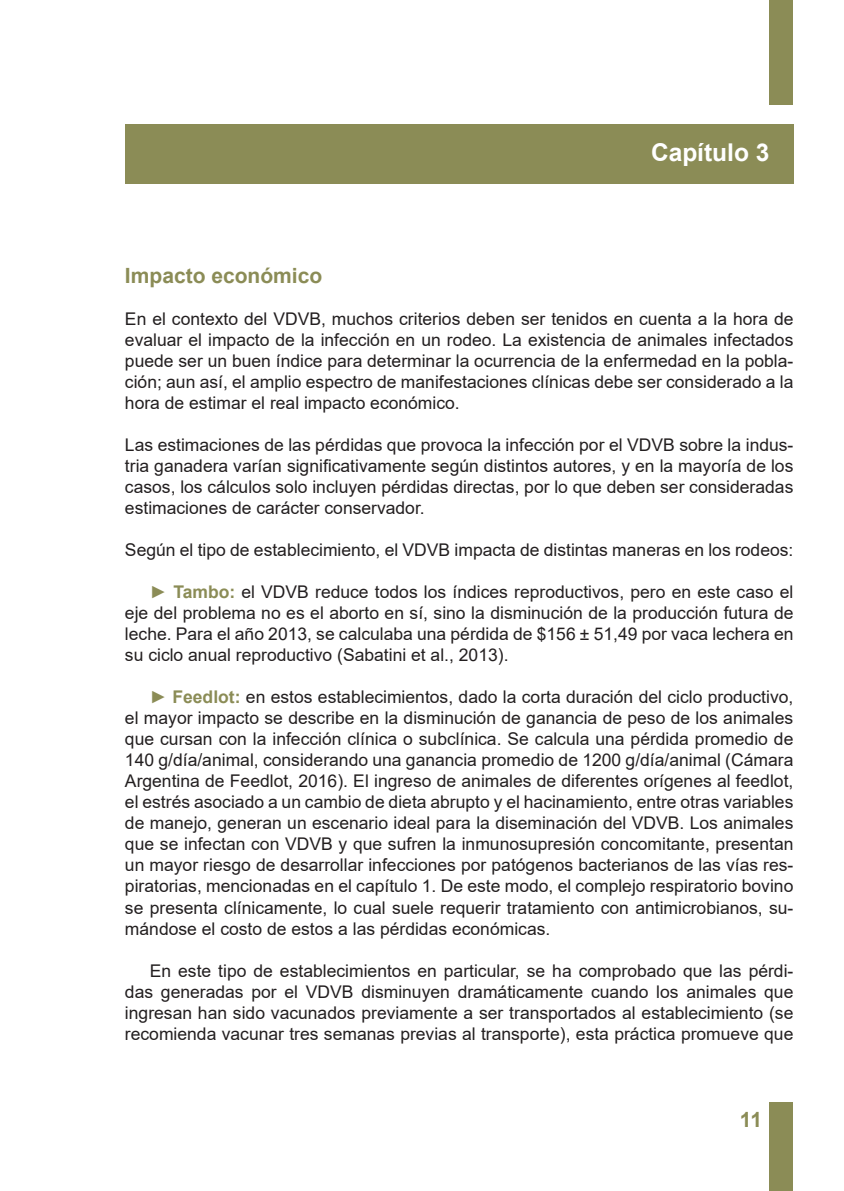
<style>
.page{position:relative;width:844px;height:1191px;background:#fff}
.page>*{position:absolute;margin:0;border:0;box-sizing:border-box;transform-origin:0 0}
.t1{font:700 24.5px "Arial";color:#fff}
.t2{font:700 21px "Arial";color:#8b8c56}
.t3{font:17.5px/21px "Arial";color:#231f20;text-align:justify}
.s1{font-weight:700;color:#8b8c56}
</style>
<div class="page">
<div style="left:769px;top:0;width:23px;height:105px;background:#8b8c56"></div>
<div style="left:769px;top:1101px;width:23px;height:90px;background:#8b8c56"></div>
<div style="left:125px;top:124px;width:668px;height:59px;background:#8b8c56"></div>
<h1 class="t1" style="left:650px;top:135px;width:120px">Capítulo 3</h1>
<p class="t2" style="left:125px;top:261px;width:199px">Impacto económico</p>
<p class="t3" style="left:125px;top:308px;width:669px">En el contexto del VDVB, muchos criterios deben ser tenidos en cuenta a la hora de evaluar el impacto de la infección en un rodeo. La existencia de animales infectados puede ser un buen índice para determinar la ocurrencia de la enfermedad en la pobla&shy;ción; aun así, el amplio espectro de manifestaciones clínicas debe ser considerado a la hora de estimar el real impacto económico.</p>
<p class="t3" style="left:125px;top:434px;width:669px">Las estimaciones de las pérdidas que provoca la infección por el VDVB sobre la indus&shy;tria ganadera varían significativamente según distintos autores, y en la mayoría de los casos, los cálculos solo incluyen pérdidas directas, por lo que deben ser consideradas estimaciones de carácter conservador.</p>
<p class="t3" style="left:125px;top:539px;width:669px">Según el tipo de establecimiento, el VDVB impacta de distintas maneras en los rodeos:</p>
<p class="t3" style="left:125px;top:581px;width:669px;text-indent:25px"><span class="s1">► Tambo:</span> el VDVB reduce todos los índices reproductivos, pero en este caso el eje del problema no es el aborto en sí, sino la disminución de la producción futura de leche. Para el año 2013, se calculaba una pérdida de $156 ± 51,49 por vaca lechera en su ciclo anual reproductivo (Sabatini et al., 2013).</p>
<p class="t3" style="left:125px;top:686px;width:669px;text-indent:25px"><span class="s1">► Feedlot:</span> en estos establecimientos, dado la corta duración del ciclo productivo, el mayor impacto se describe en la disminución de ganancia de peso de los animales que cursan con la infección clínica o subclínica. Se calcula una pérdida promedio de 140 g/día/animal, considerando una ganancia promedio de 1200 g/día/animal (Cámara Argentina de Feedlot, 2016). El ingreso de animales de diferentes orígenes al feedlot, el estrés asociado a un cambio de dieta abrupto y el hacinamiento, entre otras variables de manejo, generan un escenario ideal para la diseminación del VDVB. Los animales que se infectan con VDVB y que sufren la inmunosupresión concomitante, presentan un mayor riesgo de desarrollar infecciones por patógenos bacterianos de las vías res&shy;piratorias, mencionadas en el capítulo 1. De este modo, el complejo respiratorio bovino se presenta clínicamente, lo cual suele requerir tratamiento con antimicrobianos, su&shy;mándose el costo de estos a las pérdidas económicas.</p>
<p class="t3" style="left:125px;top:959px;width:669px;text-indent:25px">En este tipo de establecimientos en particular, se ha comprobado que las pérdi&shy;das generadas por el VDVB disminuyen dramáticamente cuando los animales que ingresan han sido vacunados previamente a ser transportados al establecimiento (se recomienda vacunar tres semanas previas al transporte), esta práctica promueve que</p>
<p class="t2" style="left:739px;top:1104px;width:24px">11</p>
</div>
